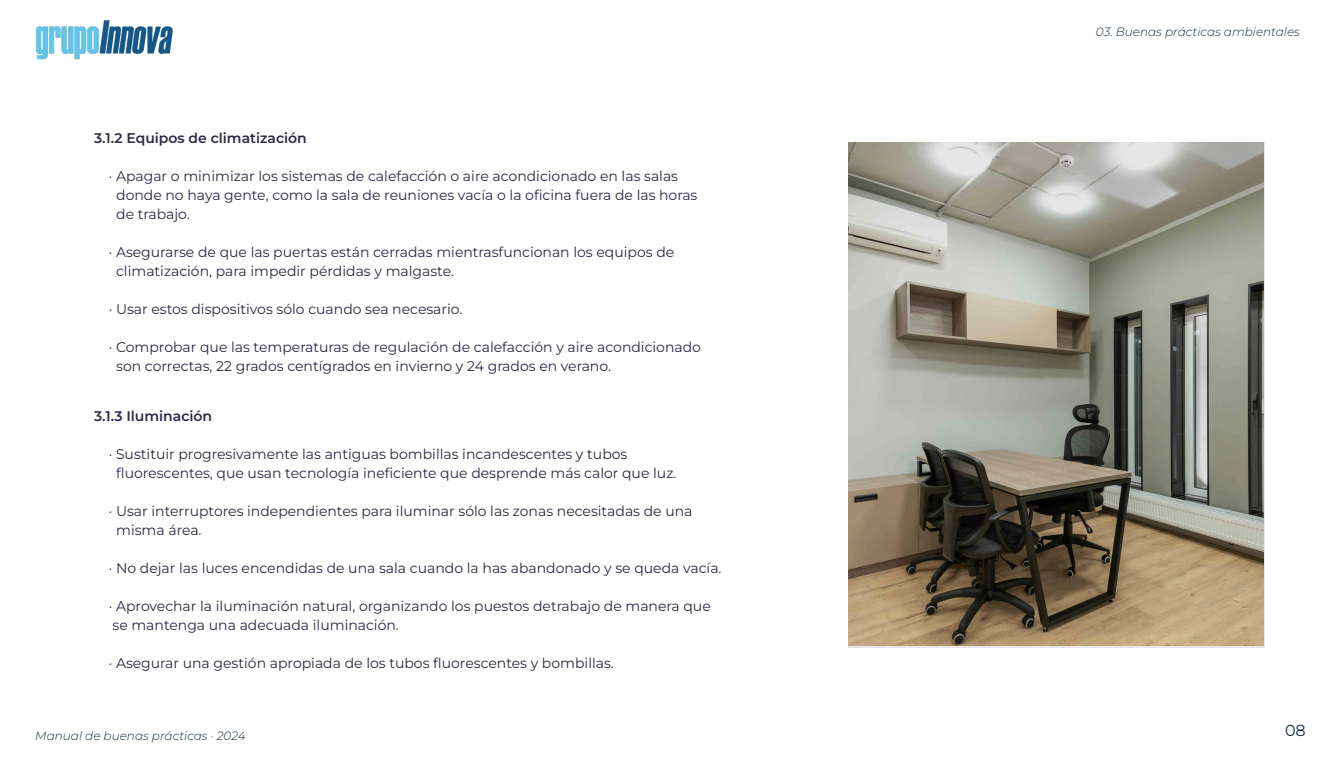
<style>
.page{position:relative;width:1336px;height:768px;background:#fff}
.page>*{position:absolute;margin:0;border:0;box-sizing:border-box;transform-origin:0 0}
.t1{font:16px "Montserrat";color:#162e4b}
.t2{font:14px/19px "Montserrat";color:#2c294a}
.t3{font:600 14px "Montserrat";color:#2c294a}
.t4{font:italic 300 12px "Montserrat";color:#162e4b}
</style>
<div class="page">
<svg style="left:848px;top:142px;width:416px;height:505px"></svg>
<img style="left:36px;top:20px;width:137px;height:40px">
<p class="t3" style="left:94px;top:128px;width:214px">3.1.2 Equipos de climatización</p>
<p class="t2" style="left:116px;top:166px;width:583px;text-indent:-7px">· Apagar o minimizar los sistemas de calefacción o aire acondicionado en las salas donde no haya gente, como la sala de reuniones vacía o la oficina fuera de las horas de trabajo.</p>
<p class="t2" style="left:116px;top:242px;width:560px;text-indent:-7px">· Asegurarse de que las puertas están cerradas mientrasfuncionan los equipos de climatización, para impedir pérdidas y malgaste.</p>
<p class="t2" style="left:109px;top:299px;width:355px">· Usar estos dispositivos sólo cuando sea necesario.</p>
<p class="t2" style="left:116px;top:337px;width:586px;text-indent:-7px">· Comprobar que las temperaturas de regulación de calefacción y aire acondicionado son correctas, 22 grados centígrados en invierno y 24 grados en verano.</p>
<p class="t3" style="left:94px;top:407px;width:119px">3.1.3 Iluminación</p>
<p class="t2" style="left:116px;top:444px;width:562px;text-indent:-7px">· Sustituir progresivamente las antiguas bombillas incandescentes y tubos fluorescentes, que usan tecnología ineficiente que desprende más calor que luz.</p>
<p class="t2" style="left:116px;top:501px;width:578px;text-indent:-7px">· Usar interruptores independientes para iluminar sólo las zonas necesitadas de una misma área.</p>
<p class="t2" style="left:109px;top:558px;width:614px">· No dejar las luces encendidas de una sala cuando la has abandonado y se queda vacía.</p>
<p class="t2" style="left:109px;top:596px;width:603px">· Aprovechar la iluminación natural, organizando los puestos detrabajo de manera que se mantenga una adecuada iluminación.</p>
<p class="t2" style="left:109px;top:653px;width:507px">· Asegurar una gestión apropiada de los tubos fluorescentes y bombillas.</p>
<p class="t4" style="left:35px;top:727px;width:212px">Manual de buenas prácticas · 2024</p>
<p class="t4" style="left:1096px;top:24px;width:206px">03. Buenas prácticas ambientales</p>
<p class="t1" style="left:1285px;top:720px;width:22px">08</p>
</div>
